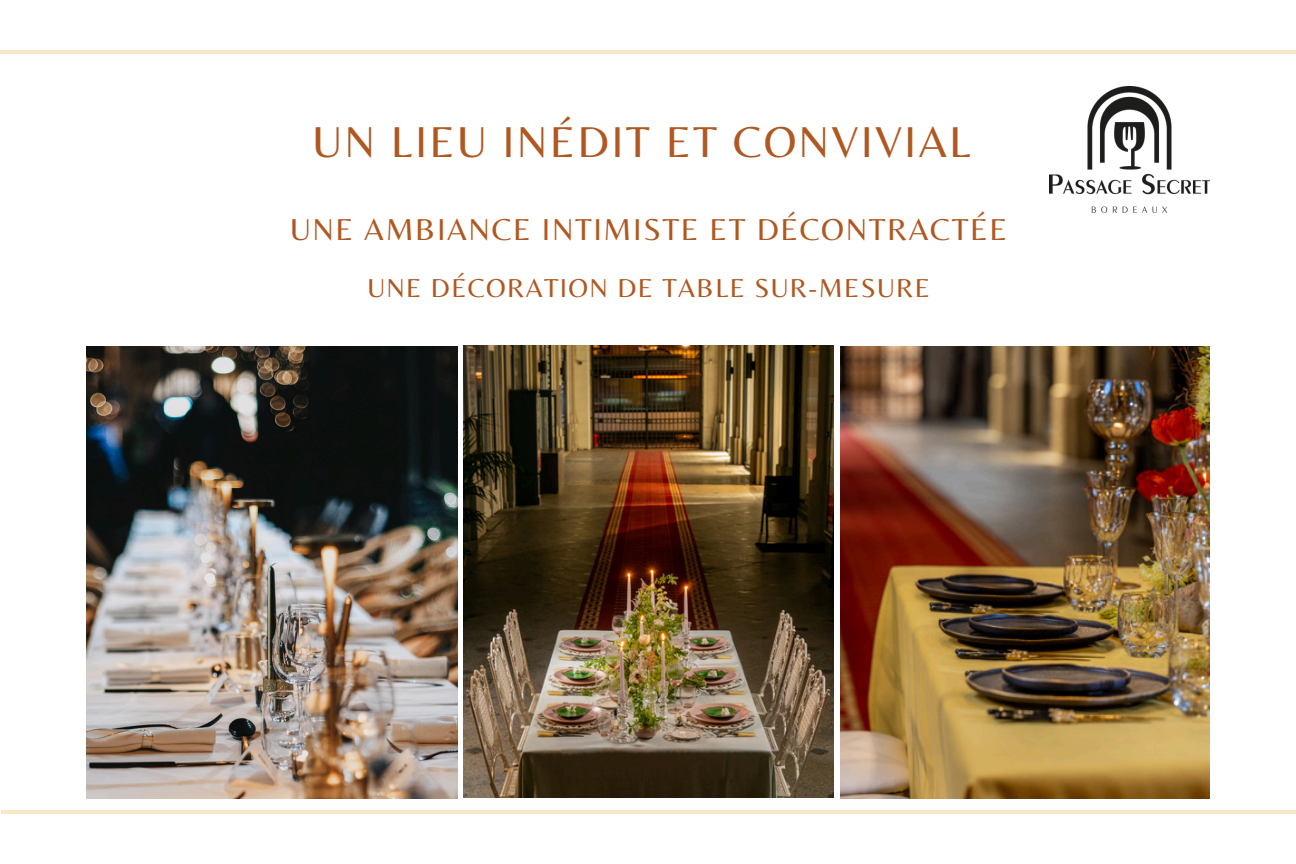
<style>
.page{position:relative;width:1296px;height:864px;background:#fff}
.page>*{position:absolute;margin:0;border:0;box-sizing:border-box;transform-origin:0 0}
.t1{font:45px "Belleza";letter-spacing:.05em;color:#af5821}
.t2{font:31.5px "Belleza";letter-spacing:.05em;color:#af5821}
.t3{font:27px "Belleza";letter-spacing:.05em;color:#af5821}
</style>
<div class="page">
<img style="left:840px;top:347px;width:370px;height:452px">
<img style="left:86px;top:347px;width:372px;height:452px">
<img style="left:464px;top:346px;width:369px;height:452px">
<img style="left:1049px;top:86px;width:160px;height:127px">
<hr style="left:0;top:50px;width:1296px;height:4px;background:#f9e5c7">
<hr style="left:1px;top:811px;width:1295px;height:3px;background:#f4cb90">
<p class="t1" style="left:313px;top:115px;width:660px">UN LIEU INÉDIT ET CONVIVIAL</p>
<p class="t2" style="left:290px;top:211px;width:718px">UNE AMBIANCE INTIMISTE ET DÉCONTRACTÉE</p>
<p class="t3" style="left:367px;top:272px;width:564px">UNE DÉCORATION DE TABLE SUR-MESURE</p>
</div>
